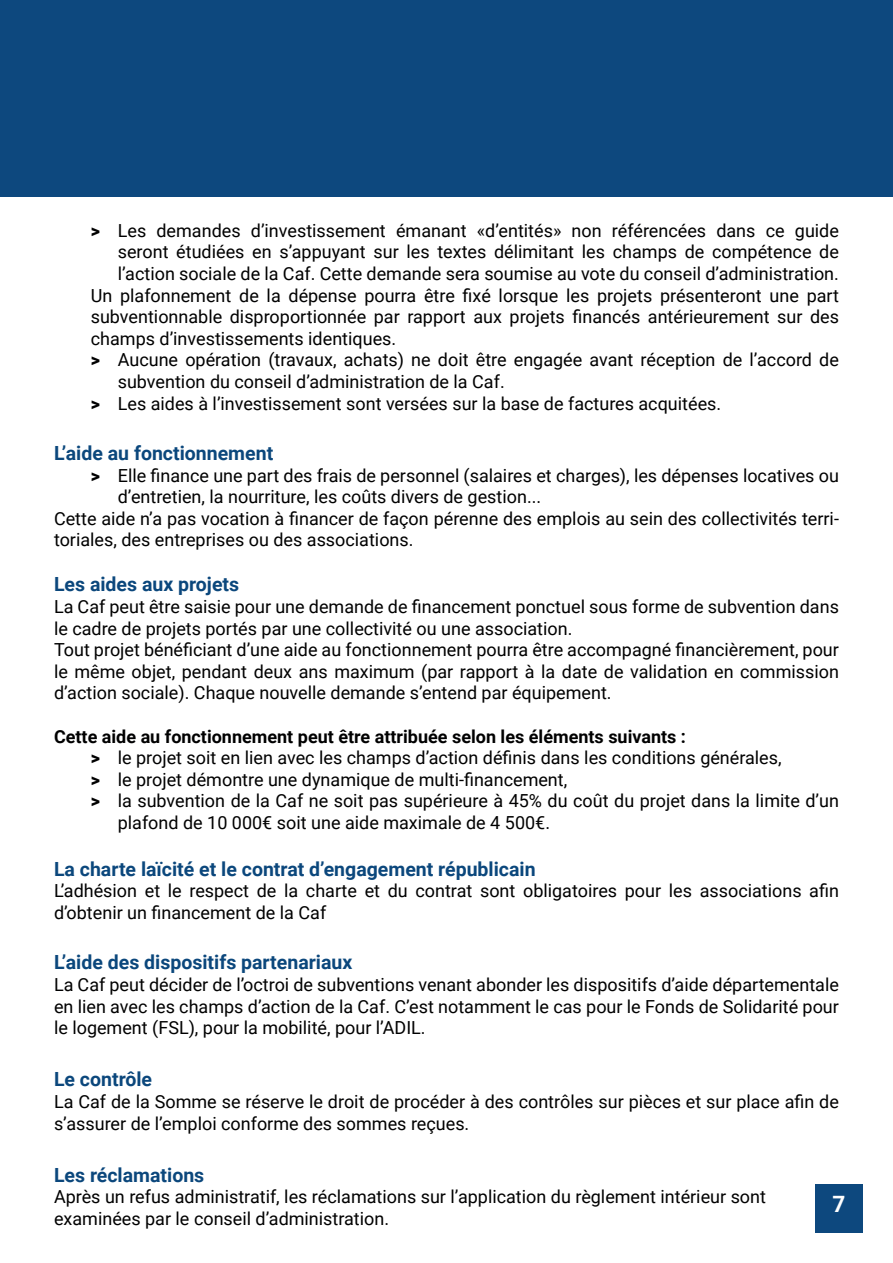
<style>
.page{position:relative;width:893px;height:1263px;background:#fff}
.page>*{position:absolute;margin:0;border:0;box-sizing:border-box;transform-origin:0 0}
.t1{font:700 22.5px "Roboto";color:#fff}
.t2{font:700 19.5px "Roboto";color:#0b477c}
.t3{font:18px/21.6px "Roboto";color:#000001}
.t4{font:700 18px "Roboto";color:#000001}
.s1{font-weight:900}
</style>
<div class="page">
<div style="left:0;top:1px;width:892px;height:196px;background:#0d487e"></div>
<div style="left:815px;top:1185px;width:48px;height:48px;background:#0d487e"></div>
<p class="t3" style="left:91px;top:219px;width:750px"><span class="s1">&gt;</span> Les demandes d’investissement émanant «d’entités» non référencées dans ce guide</p>
<p class="t3" style="left:118px;top:240px;width:723px">seront étudiées en s’appuyant sur les textes délimitant les champs de compétence de</p>
<p class="t3" style="left:118px;top:262px;width:723px">l’action sociale de la Caf. Cette demande sera soumise au vote du conseil d’administration.</p>
<p class="t3" style="left:91px;top:284px;width:750px">Un plafonnement de la dépense pourra être fixé lorsque les projets présenteront une part</p>
<p class="t3" style="left:91px;top:305px;width:750px">subventionnable disproportionnée par rapport aux projets financés antérieurement sur des</p>
<p class="t3" style="left:91px;top:327px;width:307px">champs d’investissements identiques.</p>
<p class="t3" style="left:91px;top:348px;width:750px"><span class="s1">&gt;</span> Aucune opération (travaux, achats) ne doit être engagée avant réception de l’accord de</p>
<p class="t3" style="left:118px;top:370px;width:388px">subvention du conseil d’administration de la Caf.</p>
<p class="t3" style="left:91px;top:392px;width:632px"><span class="s1">&gt;</span> Les aides à l’investissement sont versées sur la base de factures acquitées.</p>
<p class="t2" style="left:54px;top:439px;width:221px">L’aide au fonctionnement</p>
<p class="t3" style="left:91px;top:464px;width:750px"><span class="s1">&gt;</span> Elle finance une part des frais de personnel (salaires et charges), les dépenses locatives ou</p>
<p class="t3" style="left:118px;top:485px;width:425px">d’entretien, la nourriture, les coûts divers de gestion...</p>
<p class="t3" style="left:54px;top:507px;width:786px">Cette aide n’a pas vocation à financer de façon pérenne des emplois au sein des collectivités terri-</p>
<p class="t3" style="left:54px;top:528px;width:361px">toriales, des entreprises ou des associations.</p>
<p class="t2" style="left:54px;top:571px;width:187px">Les aides aux projets</p>
<p class="t3" style="left:54px;top:595px;width:786px">La Caf peut être saisie pour une demande de financement ponctuel sous forme de subvention dans le cadre de projets portés par une collectivité ou une association.<br>Tout projet bénéficiant d’une aide au fonctionnement pourra être accompagné financièrement, pour le même objet, pendant deux ans maximum (par rapport à la date de validation en commission d’action sociale). Chaque nouvelle demande s’entend par équipement.</p>
<p class="t4" style="left:54px;top:724px;width:633px">Cette aide au fonctionnement peut être attribuée selon les éléments suivants :</p>
<p class="t3" style="left:91px;top:746px;width:692px"><span class="s1">&gt;</span> le projet soit en lien avec les champs d’action définis dans les conditions générales,</p>
<p class="t3" style="left:91px;top:768px;width:478px"><span class="s1">&gt;</span> le projet démontre une dynamique de multi-financement,</p>
<p class="t3" style="left:91px;top:789px;width:750px"><span class="s1">&gt;</span> la subvention de la Caf ne soit pas supérieure à 45% du coût du projet dans la limite d’un</p>
<p class="t3" style="left:118px;top:811px;width:434px">plafond de 10 000€ soit une aide maximale de 4 500€.</p>
<p class="t2" style="left:54px;top:855px;width:483px">La charte laïcité et le contrat d’engagement républicain</p>
<p class="t3" style="left:54px;top:879px;width:786px">L’adhésion et le respect de la charte et du contrat sont obligatoires pour les associations afin d’obtenir un financement de la Caf</p>
<p class="t2" style="left:54px;top:949px;width:300px">L’aide des dispositifs partenariaux</p>
<p class="t3" style="left:54px;top:973px;width:786px;text-align:justify">La Caf peut décider de l’octroi de subventions venant abonder les dispositifs d’aide départementale en lien avec les champs d’action de la Caf. C’est notamment le cas pour le Fonds de Solidarité pour le logement (FSL), pour la mobilité, pour l’ADIL.</p>
<p class="t2" style="left:54px;top:1066px;width:100px">Le contrôle</p>
<p class="t3" style="left:54px;top:1090px;width:786px">La Caf de la Somme se réserve le droit de procéder à des contrôles sur pièces et sur place afin de s’assurer de l’emploi conforme des sommes reçues.</p>
<p class="t2" style="left:54px;top:1161px;width:152px">Les réclamations</p>
<p class="t3" style="left:54px;top:1185px;width:713px">Après un refus administratif, les réclamations sur l’application du règlement intérieur sont examinées par le conseil d’administration.</p>
<p class="t1" style="left:832px;top:1188px;width:14px">7</p>
</div>
